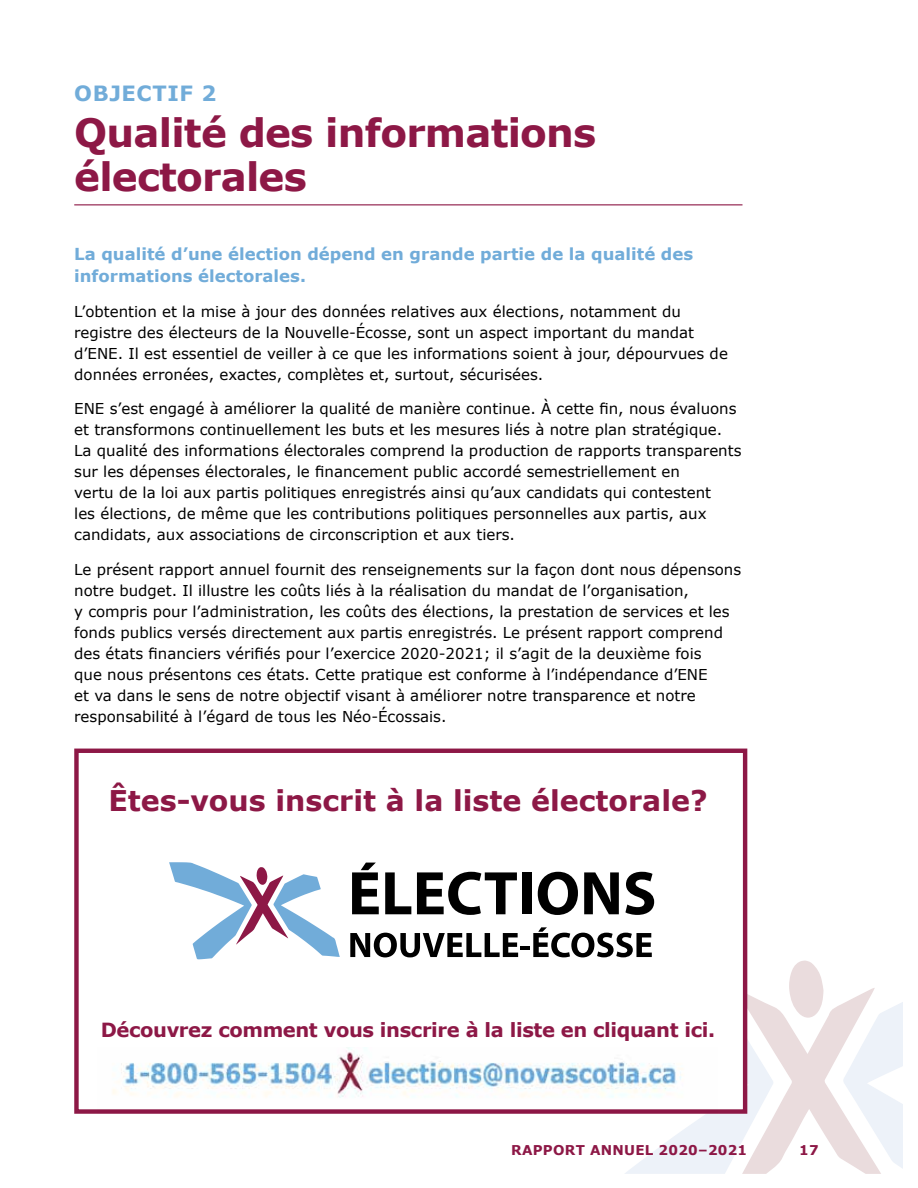
<style>
.page{position:relative;width:918px;height:1188px;background:#fff}
.page>*{position:absolute;margin:0;border:0;box-sizing:border-box;transform-origin:0 0}
.t1{font:700 39px/43.5px "Verdana";letter-spacing:-.02em;color:#8d1846}
.t2{font:700 28.5px "Verdana";color:#8d1846}
.t3{font:700 21px "Verdana";letter-spacing:.03em;color:#71acd9}
.t4{font:700 19.5px "Verdana";letter-spacing:-.02em;color:#8d1846}
.t5{font:700 16.5px/22.5px "Verdana";color:#71acd9}
.t6{font:15px/21px "Verdana";color:#000}
.t7{font:700 13.5px "Verdana";letter-spacing:.02em;color:#8d1846}
</style>
<div class="page">
<svg style="left:774px;top:960px;width:129px;height:214px"></svg>
<svg style="left:625px;top:947px;width:149px;height:227px"></svg>
<hr style="left:74px;top:204px;width:668px;height:1px;background:#8d1846">
<div style="left:74px;top:749px;width:673px;height:365px;background:#fff;border:4px solid #8d1846"></div>
<img style="left:97px;top:1048px;width:620px;height:66px">
<svg style="left:169px;top:862px;width:171px;height:97px"></svg>
<svg style="left:352px;top:863px;width:27px;height:51px"></svg>
<svg style="left:385px;top:872px;width:26px;height:42px"></svg>
<svg style="left:417px;top:872px;width:100px;height:43px"></svg>
<div style="left:522px;top:872px;width:9px;height:42px;background:#000"></div>
<svg style="left:538px;top:872px;width:40px;height:43px"></svg>
<svg style="left:584px;top:872px;width:35px;height:42px"></svg>
<svg style="left:625px;top:872px;width:29px;height:43px"></svg>
<svg style="left:350px;top:927px;width:302px;height:30px"></svg>
<h3 class="t3" style="left:74px;top:80px;width:144px">OBJECTIF 2</h3>
<h1 class="t1" style="left:74px;top:112px;width:524px">Qualité des informations électorales</h1>
<p class="t5" style="left:74px;top:243px;width:620px">La qualité d’une élection dépend en grande partie de la qualité des informations électorales.</p>
<p class="t6" style="left:74px;top:301px;width:655px">L’obtention et la mise à jour des données relatives aux élections, notamment du registre des électeurs de la Nouvelle-Écosse, sont un aspect important du mandat d’ENE. Il est essentiel de veiller à ce que les informations soient à jour, dépourvues de données erronées, exactes, complètes et, surtout, sécurisées.</p>
<p class="t6" style="left:74px;top:399px;width:669px">ENE s’est engagé à améliorer la qualité de manière continue. À cette fin, nous évaluons et transformons continuellement les buts et les mesures liés à notre plan stratégique.<br>La qualité des informations électorales comprend la production de rapports transparents sur les dépenses électorales, le financement public accordé semestriellement en<br>vertu de la loi aux partis politiques enregistrés ainsi qu’aux candidats qui contestent<br>les élections, de même que les contributions politiques personnelles aux partis, aux candidats, aux associations de circonscription et aux tiers.</p>
<p class="t6" style="left:74px;top:559px;width:669px">Le présent rapport annuel fournit des renseignements sur la façon dont nous dépensons notre budget. Il illustre les coûts liés à la réalisation du mandat de l’organisation,<br>y compris pour l’administration, les coûts des élections, la prestation de services et les fonds publics versés directement aux partis enregistrés. Le présent rapport comprend des états financiers vérifiés pour l’exercice 2020-2021; il s’agit de la deuxième fois<br>que nous présentons ces états. Cette pratique est conforme à l’indépendance d’ENE<br>et va dans le sens de notre objectif visant à améliorer notre transparence et notre responsabilité à l’égard de tous les Néo-Écossais.</p>
<h2 class="t2" style="left:108px;top:782px;width:601px">Êtes-vous inscrit à la liste électorale?</h2>
<h3 class="t4" style="left:101px;top:1017px;width:616px">Découvrez comment vous inscrire à la liste en cliquant ici.</h3>
<p class="t7" style="left:511px;top:1141px;width:238px">RAPPORT ANNUEL 2020–2021</p>
<p class="t7" style="left:799px;top:1141px;width:21px">17</p>
</div>
